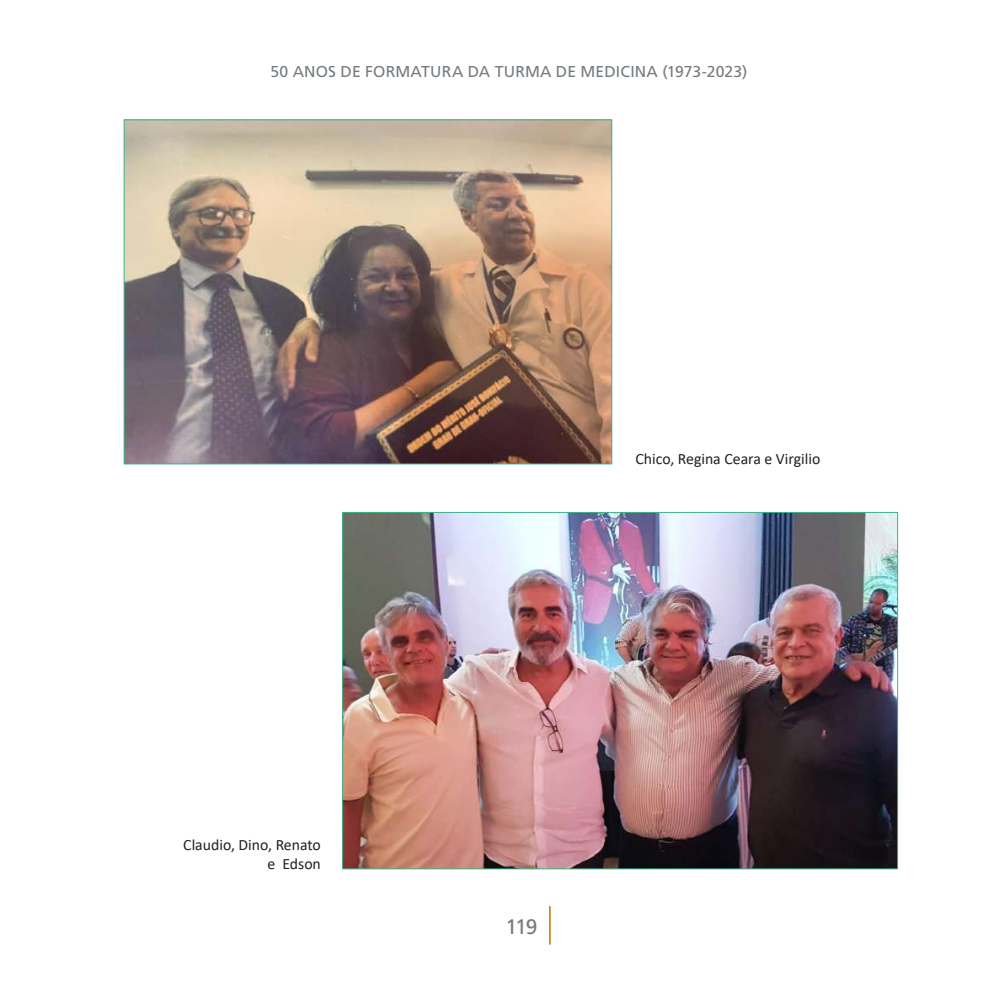
<style>
.page{position:relative;width:993px;height:993px;background:#fff}
.page>*{position:absolute;margin:0;border:0;box-sizing:border-box;transform-origin:0 0}
.t1{font:21px "Frutiger";color:#767b7f}
.t2{font:15.75px/19.2px "Calibri";color:#231f20;text-align:right}
.t3{font:15.75px "Frutiger";letter-spacing:.01em;color:#767b7f}
</style>
<div class="page">
<hr style="left:549px;top:905px;width:1px;height:39px;background:#ca8810">
<img style="left:126px;top:121px;width:484px;height:341px">
<img style="left:344px;top:514px;width:551px;height:353px">
<p class="t3" style="left:270px;top:62px;width:478px">50 ANOS DE FORMATURA DA TURMA DE MEDICINA (1973-2023)</p>
<p class="t2" style="left:183px;top:834px;width:139px">Claudio, Dino, Renato e Edson</p>
<p class="t2" style="left:635px;top:449px;width:186px">Chico, Regina Ceara e Virgilio</p>
<h1 class="t1" style="left:505px;top:913px;width:33px">119</h1>
</div>
